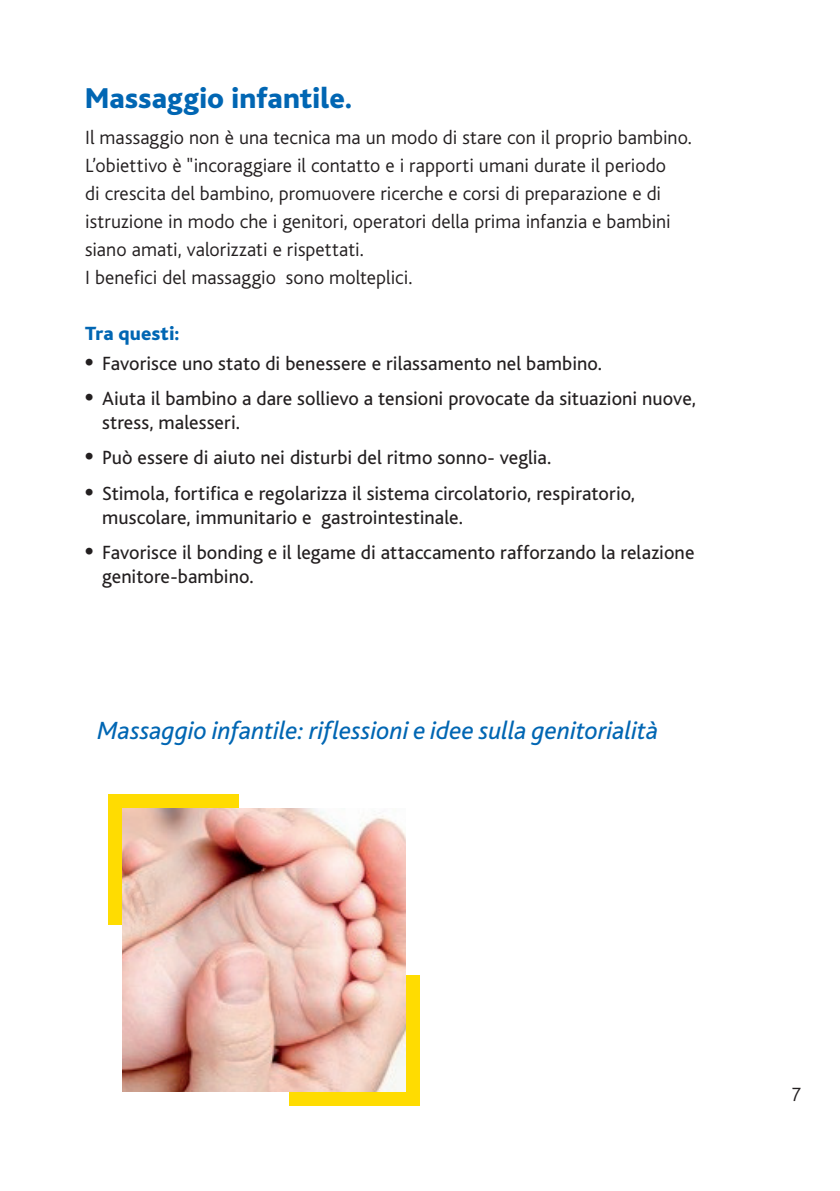
<style>
.page{position:relative;width:840px;height:1191px;background:#fff}
.page>*{position:absolute;margin:0;border:0;box-sizing:border-box;transform-origin:0 0}
.t1{font:800 30px "Bliss";color:#0166b3}
.t2{font:italic 26px "Bliss";color:#0166b3}
.t3{font:20px/24px "Bliss";letter-spacing:.005em;color:#231f20}
.t4{font:300 20px/28px "Bliss";letter-spacing:.005em;color:#231f20}
.t5{font:800 20px "Bliss";letter-spacing:.005em;color:#0166b3}
.s1{font-family:"Times";font-size:24px}
</style>
<div class="page">
<div style="left:108px;top:794px;width:130px;height:130px;background:#ffdc01"></div>
<div style="left:289px;top:975px;width:131px;height:131px;background:#ffdc01"></div>
<img style="left:122px;top:808px;width:283px;height:283px">
<h1 class="t1" style="left:85px;top:83px;width:268px">Massaggio infantile.</h1>
<p class="t4" style="left:85px;top:124px;width:608px">Il massaggio non è una tecnica ma un modo di stare con il proprio bambino.<br>L’obiettivo è "incoraggiare il contatto e i rapporti umani durate il periodo<br>di crescita del bambino, promuovere ricerche e corsi di preparazione e di istruzione in modo che i genitori, operatori della prima infanzia e bambini siano amati, valorizzati e rispettati.<br>I benefici del massaggio sono molteplici.</p>
<p class="t5" style="left:85px;top:323px;width:96px">Tra questi:</p>
<p class="t3" style="left:85px;top:351px;width:518px"><span class="s1">•</span> Favorisce uno stato di benessere e rilassamento nel bambino.</p>
<p class="t3" style="left:102px;top:387px;width:595px;text-indent:-17px"><span class="s1">•</span> Aiuta il bambino a dare sollievo a tensioni provocate da situazioni nuove, stress, malesseri.</p>
<p class="t3" style="left:85px;top:446px;width:467px"><span class="s1">•</span> Può essere di aiuto nei disturbi del ritmo sonno- veglia.</p>
<p class="t3" style="left:102px;top:481px;width:534px;text-indent:-17px"><span class="s1">•</span> Stimola, fortifica e regolarizza il sistema circolatorio, respiratorio, muscolare, immunitario e gastrointestinale.</p>
<p class="t3" style="left:102px;top:541px;width:593px;text-indent:-17px"><span class="s1">•</span> Favorisce il bonding e il legame di attaccamento rafforzando la relazione genitore-bambino.</p>
<h2 class="t2" style="left:98px;top:717px;width:562px">Massaggio infantile: riflessioni e idee sulla genitorialità</h2>
<p class="t4" style="left:790px;top:1081px;width:12px">7</p>
</div>
